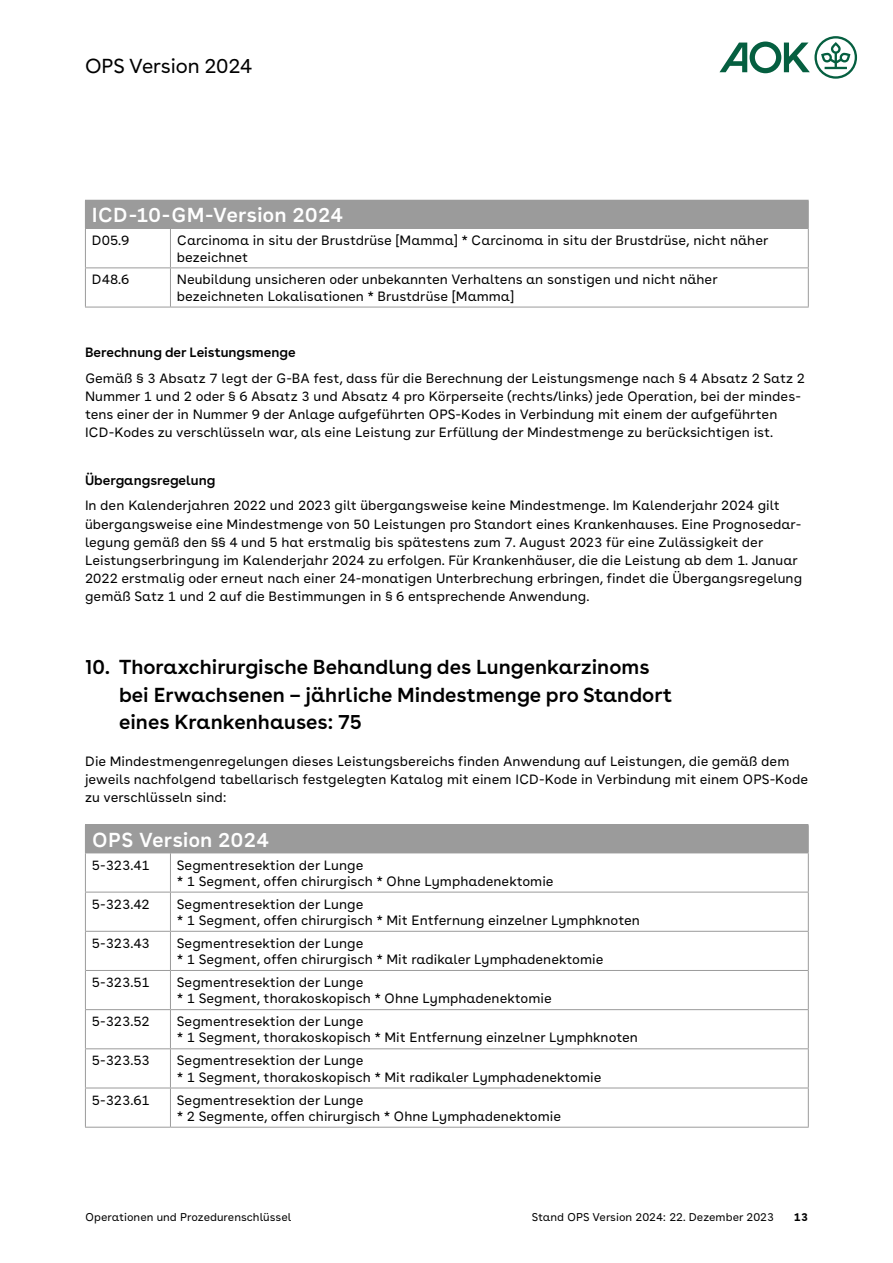
<style>
.page{position:relative;width:893px;height:1263px;background:#fff}
.page>*{position:absolute;margin:0;border:0;box-sizing:border-box;transform-origin:0 0}
.H3_-_Head_OPS_13_5pt_135_ab10{font:600 20.25px/27.3px "AOK Buenos Aires";color:#000}
.P_-_OPS_Tabelle_h1_Kopfzeile_13_5pt{font:600 20.25px "AOK Buenos Aires Text";letter-spacing:.01em;color:#fff}
.t1{font:20.25px "AOK Buenos Aires";color:#000}
.P_-_OPS_Tabelle_copy_9pt_120{font:13.5px/16.2px "AOK Buenos Aires Text";color:#000}
.P_-_copy_9pt_135{font:13.5px/18.3px "AOK Buenos Aires Text";color:#000}
.P_-_copy_9pt_135_oA{font:13.5px/18.3px "AOK Buenos Aires Text";color:#000}
.H4_-_Head_OPS_9pt_135_semibold_2024{font:600 13.5px "AOK Buenos Aires";color:#000}
.t2{font:11.25px "AOK Buenos Aires Text";color:#000}
.t3{font:700 11.25px "AOK Buenos Aires Text";color:#000}
</style>
<div class="page">
<div style="left:85px;top:200px;width:723px;height:28px;background:#9b9b9b"></div>
<hr style="left:85px;top:228px;width:85px;height:1px;background:#9b9b9b">
<hr style="left:170px;top:228px;width:639px;height:1px;background:#9b9b9b">
<hr style="left:170px;top:200px;width:639px;height:1px;background:#9b9b9b">
<svg style="left:808px;top:201px;width:1px;height:27px"></svg>
<hr style="left:85px;top:229px;width:1px;height:38px;background:#9b9b9b">
<hr style="left:85px;top:268px;width:1px;height:39px;background:#9b9b9b">
<hr style="left:170px;top:229px;width:1px;height:38px;background:#9b9b9b">
<hr style="left:808px;top:229px;width:1px;height:38px;background:#9b9b9b">
<hr style="left:170px;top:268px;width:1px;height:39px;background:#9b9b9b">
<hr style="left:808px;top:268px;width:1px;height:39px;background:#9b9b9b">
<hr style="left:85px;top:267px;width:85px;height:1px;background:#9b9b9b">
<hr style="left:170px;top:267px;width:639px;height:1px;background:#9b9b9b">
<hr style="left:85px;top:307px;width:85px;height:1px;background:#9b9b9b">
<hr style="left:170px;top:307px;width:639px;height:1px;background:#9b9b9b">
<div style="left:85px;top:825px;width:723px;height:28px;background:#9b9b9b"></div>
<hr style="left:170px;top:852px;width:639px;height:1px;background:#9b9b9b">
<hr style="left:86px;top:970px;width:84px;height:1px;background:#9b9b9b">
<hr style="left:171px;top:970px;width:637px;height:1px;background:#9b9b9b">
<hr style="left:85px;top:824px;width:85px;height:1px;background:#9b9b9b">
<hr style="left:170px;top:824px;width:639px;height:1px;background:#9b9b9b">
<svg style="left:808px;top:825px;width:1px;height:27px"></svg>
<hr style="left:85px;top:853px;width:1px;height:39px;background:#9b9b9b">
<hr style="left:170px;top:853px;width:1px;height:39px;background:#9b9b9b">
<hr style="left:808px;top:853px;width:1px;height:39px;background:#9b9b9b">
<hr style="left:85px;top:892px;width:1px;height:39px;background:#9b9b9b">
<hr style="left:85px;top:932px;width:1px;height:38px;background:#9b9b9b">
<hr style="left:85px;top:970px;width:1px;height:39px;background:#9b9b9b">
<hr style="left:85px;top:1010px;width:1px;height:38px;background:#9b9b9b">
<hr style="left:85px;top:1049px;width:1px;height:38px;background:#9b9b9b">
<hr style="left:85px;top:1088px;width:1px;height:39px;background:#9b9b9b">
<hr style="left:85px;top:892px;width:85px;height:1px;background:#9b9b9b">
<hr style="left:170px;top:892px;width:639px;height:1px;background:#9b9b9b">
<hr style="left:170px;top:892px;width:1px;height:39px;background:#9b9b9b">
<hr style="left:808px;top:892px;width:1px;height:39px;background:#9b9b9b">
<hr style="left:170px;top:932px;width:1px;height:38px;background:#9b9b9b">
<hr style="left:808px;top:932px;width:1px;height:38px;background:#9b9b9b">
<hr style="left:170px;top:970px;width:1px;height:39px;background:#9b9b9b">
<hr style="left:808px;top:970px;width:1px;height:39px;background:#9b9b9b">
<hr style="left:170px;top:1010px;width:1px;height:38px;background:#9b9b9b">
<hr style="left:808px;top:1010px;width:1px;height:38px;background:#9b9b9b">
<hr style="left:170px;top:1049px;width:1px;height:38px;background:#9b9b9b">
<hr style="left:808px;top:1049px;width:1px;height:38px;background:#9b9b9b">
<hr style="left:170px;top:1088px;width:1px;height:39px;background:#9b9b9b">
<hr style="left:808px;top:1088px;width:1px;height:39px;background:#9b9b9b">
<hr style="left:85px;top:931px;width:85px;height:1px;background:#9b9b9b">
<hr style="left:170px;top:931px;width:639px;height:1px;background:#9b9b9b">
<hr style="left:85px;top:1009px;width:85px;height:1px;background:#9b9b9b">
<hr style="left:170px;top:1009px;width:639px;height:1px;background:#9b9b9b">
<hr style="left:85px;top:1048px;width:85px;height:1px;background:#9b9b9b">
<hr style="left:170px;top:1048px;width:639px;height:1px;background:#9b9b9b">
<hr style="left:85px;top:1087px;width:85px;height:1px;background:#9b9b9b">
<hr style="left:170px;top:1087px;width:639px;height:1px;background:#9b9b9b">
<hr style="left:85px;top:1127px;width:85px;height:1px;background:#9b9b9b">
<hr style="left:170px;top:1127px;width:639px;height:1px;background:#9b9b9b">
<svg style="left:719px;top:36px;width:138px;height:43px"></svg>
<h1 class="t1" style="left:85px;top:49px;width:169px">OPS Version 2024</h1>
<h1 class="P_-_OPS_Tabelle_h1_Kopfzeile_13_5pt" style="left:92px;top:198px;width:253px">ICD-10-GM-Version 2024</h1>
<p class="P_-_OPS_Tabelle_copy_9pt_120" style="left:92px;top:231px;width:39px">D05.9</p>
<p class="P_-_OPS_Tabelle_copy_9pt_120" style="left:177px;top:231px;width:593px">Carcinoma in situ der Brustdrüse [Mamma] * Carcinoma in situ der Brustdrüse, nicht näher bezeichnet</p>
<p class="P_-_OPS_Tabelle_copy_9pt_120" style="left:92px;top:270px;width:39px">D48.6</p>
<p class="P_-_OPS_Tabelle_copy_9pt_120" style="left:177px;top:270px;width:542px">Neubildung unsicheren oder unbekannten Verhaltens an sonstigen und nicht näher bezeichneten Lokalisationen * Brustdrüse [Mamma]</p>
<h4 class="H4_-_Head_OPS_9pt_135_semibold_2024" style="left:85px;top:341px;width:212px">Berechnung der Leistungsmenge</h4>
<p class="P_-_copy_9pt_135_oA" style="left:85px;top:368px;width:722px">Gemäß § 3 Absatz 7 legt der G-BA fest, dass für die Berechnung der Leistungsmenge nach § 4 Absatz 2 Satz 2<br>Nummer 1 und 2 oder § 6 Absatz 3 und Absatz 4 pro Körperseite (rechts/links) jede Operation, bei der mindes&shy;tens einer der in Nummer 9 der Anlage aufgeführten OPS-Kodes in Verbindung mit einem der aufgeführten ICD-Kodes zu verschlüsseln war, als eine Leistung zur Erfüllung der Mindestmenge zu berücksichtigen ist.</p>
<h4 class="H4_-_Head_OPS_9pt_135_semibold_2024" style="left:85px;top:468px;width:132px">Übergangsregelung</h4>
<p class="P_-_copy_9pt_135" style="left:85px;top:495px;width:719px">In den Kalenderjahren 2022 und 2023 gilt übergangsweise keine Mindestmenge. Im Kalenderjahr 2024 gilt übergangsweise eine Mindestmenge von 50 Leistungen pro Standort eines Krankenhauses. Eine Prognosedar&shy;legung gemäß den §§ 4 und 5 hat erstmalig bis spätestens zum 7. August 2023 für eine Zulässigkeit der Leistungserbringung im Kalenderjahr 2024 zu erfolgen. Für Krankenhäuser, die die Leistung ab dem 1. Januar 2022 erstmalig oder erneut nach einer 24-monatigen Unterbrechung erbringen, findet die Übergangsregelung gemäß Satz 1 und 2 auf die Bestimmungen in § 6 entsprechende Anwendung.</p>
<h3 class="H3_-_Head_OPS_13_5pt_135_ab10" style="left:119px;top:652px;width:554px;text-indent:-34px">10. Thoraxchirurgische Behandlung des Lungenkarzinoms bei Erwachsenen – jährliche Mindestmenge pro Standort eines Krankenhauses: 75</h3>
<p class="P_-_copy_9pt_135" style="left:85px;top:750px;width:725px">Die Mindestmengenregelungen dieses Leistungsbereichs finden Anwendung auf Leistungen, die gemäß dem jeweils nachfolgend tabellarisch festgelegten Katalog mit einem ICD-Kode in Verbindung mit einem OPS-Kode zu verschlüsseln sind:</p>
<p class="P_-_OPS_Tabelle_h1_Kopfzeile_13_5pt" style="left:92px;top:822px;width:178px">OPS Version 2024</p>
<p class="P_-_OPS_Tabelle_copy_9pt_120" style="left:92px;top:855px;width:60px">5-323.41</p>
<p class="P_-_OPS_Tabelle_copy_9pt_120" style="left:177px;top:855px;width:378px">Segmentresektion der Lunge<br>* 1 Segment, offen chirurgisch * Ohne Lymphadenektomie</p>
<p class="P_-_OPS_Tabelle_copy_9pt_120" style="left:92px;top:895px;width:60px">5-323.42</p>
<p class="P_-_OPS_Tabelle_copy_9pt_120" style="left:177px;top:895px;width:465px">Segmentresektion der Lunge<br>* 1 Segment, offen chirurgisch * Mit Entfernung einzelner Lymphknoten</p>
<p class="P_-_OPS_Tabelle_copy_9pt_120" style="left:92px;top:934px;width:60px">5-323.43</p>
<p class="P_-_OPS_Tabelle_copy_9pt_120" style="left:177px;top:934px;width:428px">Segmentresektion der Lunge<br>* 1 Segment, offen chirurgisch * Mit radikaler Lymphadenektomie</p>
<p class="P_-_OPS_Tabelle_copy_9pt_120" style="left:92px;top:973px;width:60px">5-323.51</p>
<p class="P_-_OPS_Tabelle_copy_9pt_120" style="left:177px;top:973px;width:376px">Segmentresektion der Lunge<br>* 1 Segment, thorakoskopisch * Ohne Lymphadenektomie</p>
<p class="P_-_OPS_Tabelle_copy_9pt_120" style="left:92px;top:1012px;width:60px">5-323.52</p>
<p class="P_-_OPS_Tabelle_copy_9pt_120" style="left:177px;top:1012px;width:463px">Segmentresektion der Lunge<br>* 1 Segment, thorakoskopisch * Mit Entfernung einzelner Lymphknoten</p>
<p class="P_-_OPS_Tabelle_copy_9pt_120" style="left:92px;top:1051px;width:60px">5-323.53</p>
<p class="P_-_OPS_Tabelle_copy_9pt_120" style="left:177px;top:1051px;width:426px">Segmentresektion der Lunge<br>* 1 Segment, thorakoskopisch * Mit radikaler Lymphadenektomie</p>
<p class="P_-_OPS_Tabelle_copy_9pt_120" style="left:92px;top:1090px;width:60px">5-323.61</p>
<p class="P_-_OPS_Tabelle_copy_9pt_120" style="left:177px;top:1090px;width:386px">Segmentresektion der Lunge<br>* 2 Segmente, offen chirurgisch * Ohne Lymphadenektomie</p>
<p class="t2" style="left:85px;top:1208px;width:208px">Operationen und Prozedurenschlüssel</p>
<p class="t3" style="left:794px;top:1207px;width:16px">13</p>
<p class="t2" style="left:532px;top:1208px;width:244px">Stand OPS Version 2024: 22. Dezember 2023</p>
</div>
